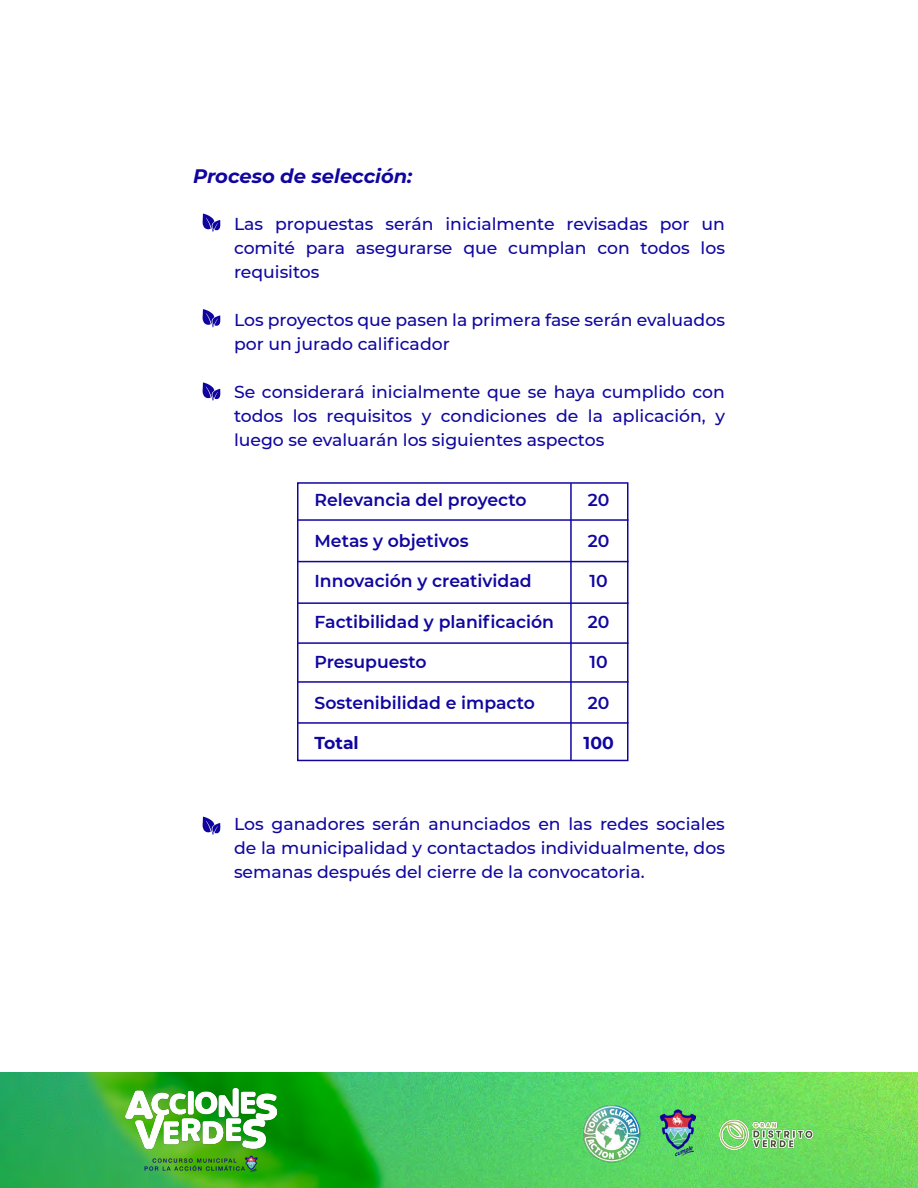
<style>
.page{position:relative;width:918px;height:1188px;background:#fff}
.page>*{position:absolute;margin:0;border:0;box-sizing:border-box;transform-origin:0 0}
.t1{font:italic 700 19.5px "Montserrat";color:#10069f}
.t2{font:500 17.25px/24px "Montserrat";color:#10069f;text-align:justify}
.t3{font:600 17.25px "Montserrat";color:#10069f}
.t4{font:700 17.25px "Montserrat";color:#10069f}
</style>
<div class="page">
<img style="left:0;top:1072px;width:918px;height:116px">
<img style="left:125px;top:1088px;width:151px;height:83px">
<img style="left:584px;top:1105px;width:111px;height:62px">
<img style="left:709px;top:1115px;width:112px;height:34px">
<svg style="left:203px;top:214px;width:17px;height:18px"></svg>
<svg style="left:203px;top:309px;width:17px;height:18px"></svg>
<svg style="left:203px;top:382px;width:17px;height:19px"></svg>
<svg style="left:203px;top:817px;width:17px;height:18px"></svg>
<svg style="left:297px;top:482px;width:332px;height:280px"></svg>
<hr style="left:297px;top:519px;width:331px;height:2px;background:#10069f">
<hr style="left:570px;top:483px;width:2px;height:277px;background:#10069f">
<hr style="left:297px;top:561px;width:331px;height:1px;background:#10069f">
<hr style="left:297px;top:602px;width:331px;height:2px;background:#10069f">
<hr style="left:297px;top:642px;width:331px;height:2px;background:#10069f">
<hr style="left:297px;top:681px;width:331px;height:2px;background:#10069f">
<hr style="left:297px;top:722px;width:331px;height:2px;background:#10069f">
<p class="t1" style="left:193px;top:162px;width:221px">Proceso de selección:</p>
<p class="t2" style="left:234px;top:212px;width:492px">Las propuestas serán inicialmente revisadas por un comité para asegurarse que cumplan con todos los requisitos</p>
<p class="t2" style="left:234px;top:308px;width:492px">Los proyectos que pasen la primera fase serán evaluados por un jurado calificador</p>
<p class="t2" style="left:234px;top:380px;width:493px">Se considerará inicialmente que se haya cumplido con todos los requisitos y condiciones de la aplicación, y luego se evaluarán los siguientes aspectos</p>
<p class="t3" style="left:314px;top:488px;width:213px">Relevancia del proyecto</p>
<p class="t3" style="left:314px;top:528px;width:156px">Metas y objetivos</p>
<p class="t3" style="left:314px;top:569px;width:219px">Innovación y creatividad</p>
<p class="t3" style="left:314px;top:609px;width:241px">Factibilidad y planificación</p>
<p class="t3" style="left:314px;top:650px;width:114px">Presupuesto</p>
<p class="t3" style="left:314px;top:690px;width:222px">Sostenibilidad e impacto</p>
<p class="t4" style="left:314px;top:731px;width:46px">Total</p>
<p class="t3" style="left:588px;top:488px;width:23px">20</p>
<p class="t3" style="left:588px;top:528px;width:23px">20</p>
<p class="t3" style="left:590px;top:569px;width:20px">10</p>
<p class="t3" style="left:588px;top:609px;width:23px">20</p>
<p class="t3" style="left:590px;top:650px;width:20px">10</p>
<p class="t3" style="left:588px;top:690px;width:23px">20</p>
<p class="t4" style="left:584px;top:731px;width:32px">100</p>
<p class="t2" style="left:234px;top:812px;width:493px">Los ganadores serán anunciados en las redes sociales de la municipalidad y contactados individualmente, dos semanas después del cierre de la convocatoria.</p>
</div>
